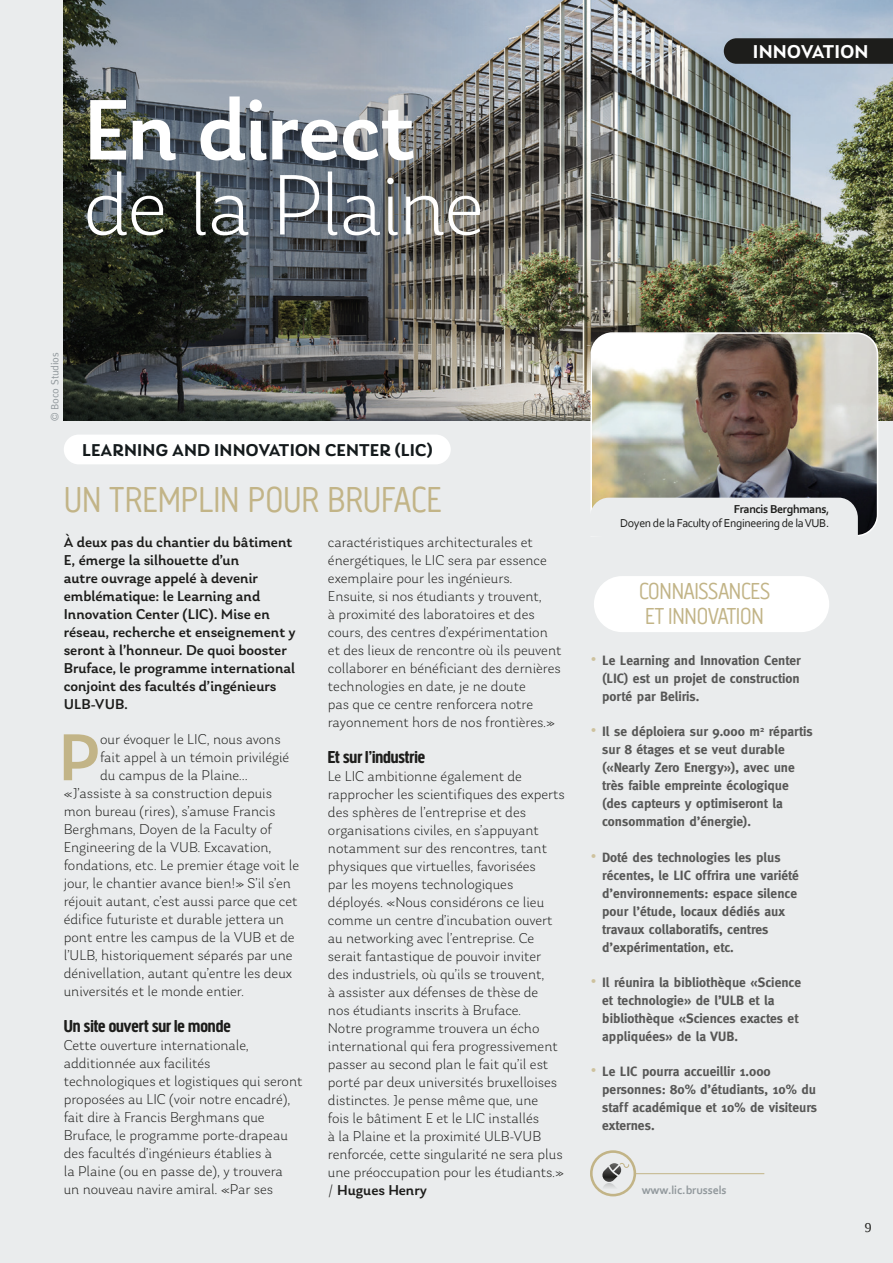
<style>
.page{position:relative;width:893px;height:1263px;background:#eaeced}
.page>*{position:absolute;margin:0;border:0;box-sizing:border-box;transform-origin:0 0}
.t1{font:300 90px/75px "Laca";letter-spacing:-.03em;color:#fff}
.NEWS___BODY{font:500 69.6px "Laca";color:#c2b487}
.t2{font:300 37.5px "Creighton Pro";color:#c2b487}
.t3{font:300 24px/25.5px "Creighton Pro";letter-spacing:-.01em;color:#c2b487}
.t4{font:600 19.5px "Laca";letter-spacing:.01em;color:#fff}
.inter_titre_innovati{font:700 18px "Creighton Pro";color:#1d1d1b}
.SURTITRE{font:600 18px "Laca";letter-spacing:.01em;color:#141a1c}
.NEWS___BODY-2{font:300 15px/18px "Laca";color:#1d1d1b}
.NEWS___BODY-3{font:500 15px/18px "Laca";color:#1d1d1b}
.ENCADRE__TXT{font:700 13.5px/18px "Meta";color:#575756}
.t5{font:13.5px "Liberation Serif";color:#1d1d1b}
.INFO_PRATIQUE{font:12px/14.4px "Corbel";letter-spacing:-.03em;color:#1d1d1b;text-align:right}
.INFO_PRATIQUE-2{font:700 12px "Corbel";letter-spacing:-.01em;color:#91989c}
.body{font:10.5px "Meta";letter-spacing:-.02em;color:#91989c}
.s1{font-weight:500}
.s2{font-weight:700}
.s3{font-family:"Creighton Pro";font-size:18px;color:#cec29e}
</style>
<div class="page">
<img style="left:565px;top:0;width:328px;height:421px">
<img style="left:590px;top:332px;width:289px;height:204px">
<svg style="left:724px;top:38px;width:169px;height:26px;background:#222221"></svg>
<hr style="left:635px;top:1173px;width:129px;height:1px;background:#c2b487">
<svg style="left:602px;top:1183px;width:14px;height:12px"></svg>
<svg style="left:602px;top:1163px;width:27px;height:19px"></svg>
<div style="left:590px;top:1150px;width:46px;height:46px;border:3px solid #c2b487;border-radius:50%"></div>
<svg style="left:590px;top:498px;width:268px;height:38px"></svg>
<div style="left:594px;top:576px;width:235px;height:56px;background:#fff;border-radius:28px"></div>
<img style="left:64px;top:0;width:501px;height:421px">
<div style="left:64px;top:435px;width:387px;height:29px;background:#fff;border-radius:15px"></div>
<p class="t1" style="left:83px;top:94px;width:403px"><span class="s1">En direct </span>de la Plaine</p>
<p class="t4" style="left:753px;top:40px;width:117px">INNOVATION</p>
<p class="body" style="left:49px;top:421px;width:70px;rotate:-90deg">© Boco Studios</p>
<p class="SURTITRE" style="left:82px;top:440px;width:352px">LEARNING AND INNOVATION CENTER (LIC)</p>
<p class="t2" style="left:64px;top:478px;width:379px">UN TREMPLIN POUR BRUFACE</p>
<p class="NEWS___BODY-3" style="left:64px;top:533px;width:234px">À deux pas du chantier du bâtiment<br>E, émerge la silhouette d’un<br>autre ouvrage appelé à devenir emblématique: le Learning and<br>Innovation Center (LIC). Mise en réseau, recherche et enseignement y seront à l’honneur. De quoi booster<br>Bruface, le programme international conjoint des facultés d’ingénieurs<br>ULB-VUB.</p>
<p class="NEWS___BODY" style="left:58px;top:717px;width:43px">P</p>
<p class="NEWS___BODY-2" style="left:100px;top:730px;width:182px">our évoquer le LIC, nous avons</p>
<p class="NEWS___BODY-2" style="left:328px;top:533px;width:235px">caractéristiques architecturales et énergétiques, le LIC sera par essence exemplaire pour les ingénieurs.<br>Ensuite, si nos étudiants y trouvent,<br>à proximité des laboratoires et des cours, des centres d’expérimentation et des lieux de rencontre où ils peuvent collaborer en bénéficiant des dernières technologies en date, je ne doute<br>pas que ce centre renforcera notre rayonnement hors de nos frontières.»</p>
<p class="inter_titre_innovati" style="left:328px;top:747px;width:99px">Et sur l’industrie</p>
<p class="NEWS___BODY-2" style="left:328px;top:767px;width:238px">Le LIC ambitionne également de rapprocher les scientifiques des experts des sphères de l’entreprise et des organisations civiles, en s’appuyant notamment sur des rencontres, tant physiques que virtuelles, favorisées<br>par les moyens technologiques déployés. «Nous considérons ce lieu comme un centre d’incubation ouvert au networking avec l’entreprise. Ce serait fantastique de pouvoir inviter des industriels, où qu’ils se trouvent,<br>à assister aux défenses de thèse de<br>nos étudiants inscrits à Bruface.<br>Notre programme trouvera un écho international qui fera progressivement passer au second plan le fait qu’il est porté par deux universités bruxelloises distinctes. Je pense même que, une<br>fois le bâtiment E et le LIC installés<br>à la Plaine et la proximité ULB-VUB renforcée, cette singularité ne sera plus une préoccupation pour les étudiants.» / <span class="s1">Hugues Henry</span></p>
<p class="NEWS___BODY-2" style="left:100px;top:748px;width:191px">fait appel à un témoin privilégié</p>
<p class="NEWS___BODY-2" style="left:100px;top:766px;width:149px">du campus de la Plaine...</p>
<p class="NEWS___BODY-2" style="left:64px;top:784px;width:210px">«J’assiste à sa construction depuis</p>
<p class="NEWS___BODY-2" style="left:64px;top:802px;width:213px">mon bureau (rires), s’amuse Francis</p>
<p class="NEWS___BODY-2" style="left:64px;top:820px;width:210px">Berghmans, Doyen de la Faculty of</p>
<p class="NEWS___BODY-2" style="left:64px;top:838px;width:209px">Engineering de la VUB. Excavation,</p>
<p class="NEWS___BODY-2" style="left:64px;top:856px;width:237px">fondations, etc. Le premier étage voit le</p>
<p class="NEWS___BODY-2" style="left:64px;top:874px;width:229px">jour, le chantier avance bien!» S’il s’en</p>
<p class="NEWS___BODY-2" style="left:64px;top:892px;width:235px">réjouit autant, c’est aussi parce que cet</p>
<p class="NEWS___BODY-2" style="left:64px;top:910px;width:222px">édifice futuriste et durable jettera un</p>
<p class="NEWS___BODY-2" style="left:64px;top:928px;width:232px">pont entre les campus de la VUB et de</p>
<p class="NEWS___BODY-2" style="left:64px;top:946px;width:230px">l’ULB, historiquement séparés par une</p>
<p class="NEWS___BODY-2" style="left:64px;top:964px;width:230px">dénivellation, autant qu’entre les deux</p>
<p class="NEWS___BODY-2" style="left:64px;top:982px;width:182px">universités et le monde entier.</p>
<p class="inter_titre_innovati" style="left:64px;top:1016px;width:169px">Un site ouvert sur le monde</p>
<p class="NEWS___BODY-2" style="left:64px;top:1036px;width:240px">Cette ouverture internationale, additionnée aux facilités technologiques et logistiques qui seront proposées au LIC (voir notre encadré), fait dire à Francis Berghmans que Bruface, le programme porte-drapeau des facultés d’ingénieurs établies à<br>la Plaine (ou en passe de), y trouvera<br>un nouveau navire amiral. «Par ses</p>
<p class="INFO_PRATIQUE" style="left:620px;top:501px;width:210px"><span class="s2">Francis Berghmans</span>,<br>Doyen de la Faculty of Engineering de la VUB.</p>
<p class="t3" style="left:639px;top:578px;width:132px">CONNAISSANCES<br>ET INNOVATION</p>
<p class="ENCADRE__TXT" style="left:602px;top:652px;width:200px;text-align:justify;text-indent:-11px"><span class="s3">•</span> Le Learning and Innovation Center (LIC) est un projet de construction porté par Beliris.</p>
<p class="ENCADRE__TXT" style="left:602px;top:723px;width:212px;text-indent:-11px"><span class="s3">•</span> Il se déploiera sur 9.000 m<sup>2</sup> répartis sur 8 étages et se veut durable («Nearly Zero Energy»), avec une très faible empreinte écologique (des capteurs y optimiseront la consommation d’énergie).</p>
<p class="ENCADRE__TXT" style="left:602px;top:848px;width:198px;text-indent:-11px"><span class="s3">•</span> Doté des technologies les plus récentes, le LIC offrira une variété d’environnements: espace silence pour l’étude, locaux dédiés aux travaux collaboratifs, centres d’expérimentation, etc.</p>
<p class="ENCADRE__TXT" style="left:602px;top:973px;width:200px;text-indent:-11px"><span class="s3">•</span> Il réunira la bibliothèque «Science et technologie» de l’ULB et la bibliothèque «Sciences exactes et appliquées» de la VUB.</p>
<p class="ENCADRE__TXT" style="left:602px;top:1062px;width:217px;text-indent:-11px"><span class="s3">•</span> Le LIC pourra accueillir 1.000 personnes: 80% d’étudiants, 10% du staff académique et 10% de visiteurs externes.</p>
<p class="INFO_PRATIQUE-2" style="left:642px;top:1183px;width:86px">www.lic.brussels</p>
<p class="t5" style="left:865px;top:1219px;width:8px">9</p>
</div>
